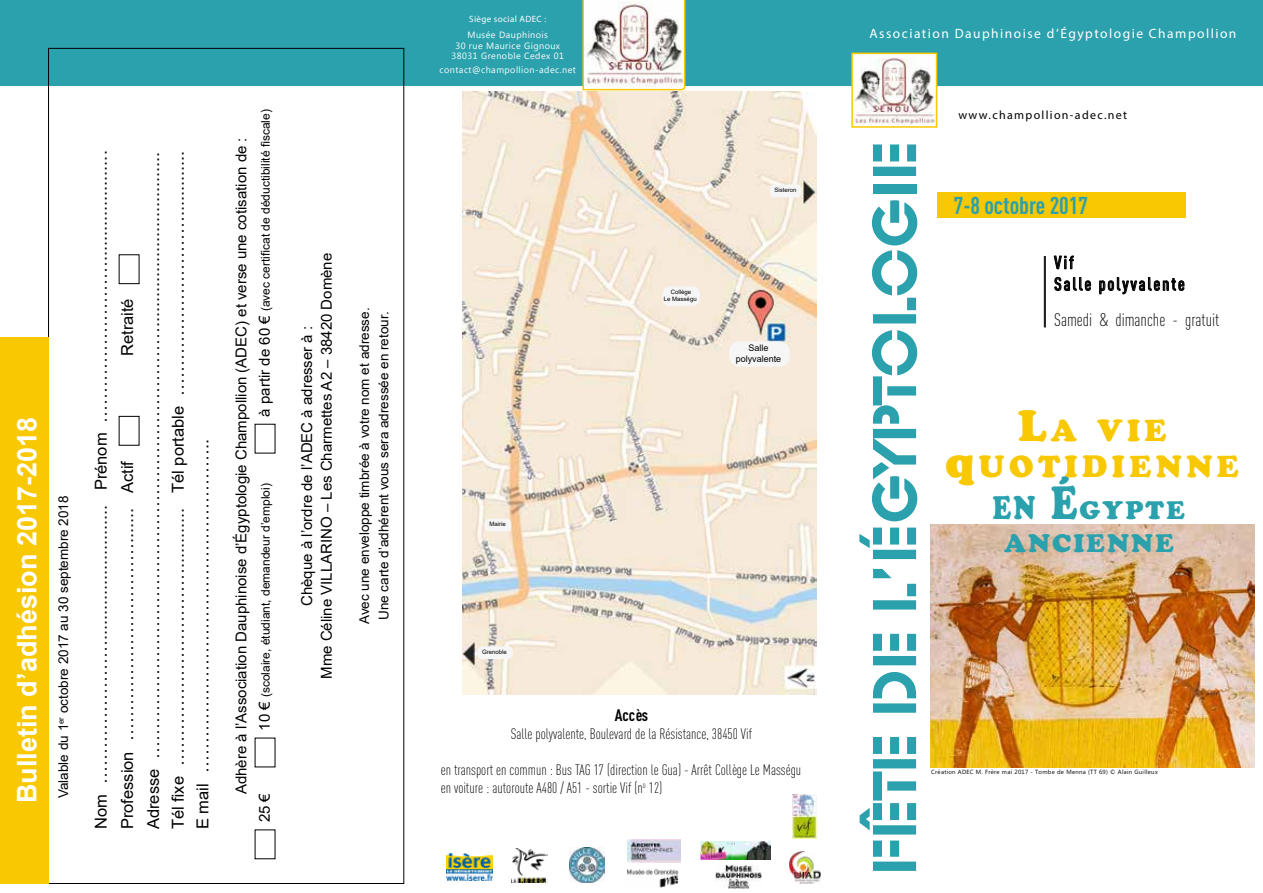
<style>
.page{position:relative;width:1263px;height:893px;background:#fff}
.page>*{position:absolute;margin:0;border:0;box-sizing:border-box;transform-origin:0 0}
.t1{font:64.5px "Glaser Stencil EF";color:#2aa1ac}
.t2{font:900 31.5px/36px "Cooper";letter-spacing:.145em;color:#f8c803;text-align:center}
.t3{font:700 27px "Arial";color:#fff}
.t4{font:25.2px/33px "Cooper Black Std";letter-spacing:.085em;color:#2aa1ac;text-align:center}
.t5{font:700 24px "DIN Cond";color:#2aa1ac}
.t6{font:18px/24.6px "Arial";color:#000}
.t7{font:300 18px "DIN Cond";color:#000}
.t8{font:500 18px/21.6px "DIN Cond";letter-spacing:.11em;color:#000}
.t9{font:16.5px "Arial";color:#000}
.t10{font:700 16.5px "DIN Cond";color:#000}
.t11{font:15px/23.1px "Arial";color:#000}
.t12{font:300 15px/18px "DIN Cond";color:#000}
.t13{font:13.5px/19.5px "Arial";color:#000}
.t14{font:13.5px "Myriad Pro";letter-spacing:.11em;color:#fff}
.t15{font:12px "Arial";color:#000}
.t16{font:12px "Myriad Pro";letter-spacing:.11em;color:#000}
.t17{font:9.15px/10.8px "Lao UI";letter-spacing:.05em;color:#fff;text-align:center}
.t18{font:9.15px "Myriad Pro";letter-spacing:.04em;color:#fff}
.t19{font:9px/10.8px "Arial";color:#000;text-align:center}
.t20{font:6px "Lao UI";letter-spacing:.05em;color:#000}
.t21{font:6px/7.2px "Arial";color:#000;text-align:center}
.s1{font-size:16.5px}
.s2{font-size:15px}
.s3{font-size:45px}
.s4{font-size:32.55px}
.s5{font-size:46.5px}
</style>
<div class="page">
<div style="left:0;top:0;width:1263px;height:85px;background:#2aa1ac"></div>
<div style="left:0;top:337px;width:49px;height:547px;background:#f8c803"></div>
<img style="left:446px;top:853px;width:46px;height:27px">
<img style="left:511px;top:848px;width:37px;height:34px">
<img style="left:627px;top:839px;width:54px;height:23px">
<img style="left:569px;top:848px;width:35px;height:35px">
<img style="left:627px;top:869px;width:52px;height:19px">
<svg style="left:582px;top:0;width:104px;height:91px;background:#ded7cc"></svg>
<img style="left:789px;top:852px;width:32px;height:32px">
<img style="left:793px;top:795px;width:24px;height:43px">
<img style="left:701px;top:842px;width:69px;height:17px">
<img style="left:716px;top:865px;width:45px;height:23px">
<img style="left:854px;top:56px;width:80px;height:69px">
<div style="left:851px;top:53px;width:86px;height:75px;border:2px solid #f8c803"></div>
<div style="left:937px;top:192px;width:248px;height:26px;background:#f8c803"></div>
<svg style="left:1053px;top:255px;width:39px;height:36px"></svg>
<svg style="left:1099px;top:277px;width:86px;height:18px"></svg>
<hr style="left:1045px;top:256px;width:1px;height:71px;background:#000">
<hr style="left:1044px;top:256px;width:1px;height:71px;background:#000">
<img style="left:462px;top:91px;width:355px;height:603px">
<div style="left:729px;top:341px;width:61px;height:26px;background:#f6f6f6;border-radius:10px"></div>
<div style="left:477px;top:646px;width:36px;height:13px;background:#f6f6f6;border-radius:4px"></div>
<div style="left:770px;top:185px;width:31px;height:12px;background:#f6f6f6;border-radius:4px"></div>
<div style="left:485px;top:519px;width:26px;height:13px;background:#f6f6f6;border-radius:4px"></div>
<div style="left:662px;top:286px;width:38px;height:20px;background:#f6f6f6;border-radius:8px"></div>
<img style="left:930px;top:524px;width:324px;height:243px">
<h3 class="t3" style="left:12px;top:803px;width:387px;rotate:-90deg">Bulletin d’adhésion 2017-2018</h3>
<p class="t13" style="left:54px;top:798px;width:304px;rotate:-90deg">Valable du 1<sup>er</sup> octobre 2017 au 30 septembre 2018</p>
<p class="t6" style="left:88px;top:829px;width:680px;line-height:26.1px;rotate:-90deg"><span class="s1">Nom</span> ……………………........................... <span class="s1">Prénom</span> ………………………......................<br><span class="s1">Profession</span> ……………………………....... <span class="s1">Actif</span></p>
<p class="t9" style="left:118px;top:356px;width:59px;rotate:-90deg">Retraité</p>
<p class="t6" style="left:141px;top:829px;width:680px;text-align:justify;rotate:-90deg"><span class="s1">Adresse</span> ………………………………………………………………...................................<br><span class="s1">Tél fixe</span> ……………………………............ <span class="s1">Tél portable</span> ………………………….............<br><span class="s1">E mail</span> ………………………………………………..</p>
<p class="t15" style="left:259px;top:416px;width:309px;rotate:-90deg"><span class="s2">à partir de 60 €</span> (avec certificat de déductibilité fiscale)</p>
<p class="t11" style="left:230px;top:822px;width:686px;text-indent:28px;rotate:-90deg">Adhère à l’Association Dauphinoise d’Égyptologie Champollion (ADEC) et verse une cotisation de :<br>25 €</p>
<p class="t15" style="left:259px;top:731px;width:249px;rotate:-90deg"><span class="s2">10 €</span> (scolaire, étudiant, demandeur d’emploi)</p>
<p class="t11" style="left:297px;top:679px;width:428px;line-height:19.5px;text-align:center;rotate:-90deg">Chèque à l’ordre de l’ADEC à adresser à :<br>Mme Céline VILLARINO – Les Charmettes A2 – 38420 Domène</p>
<p class="t13" style="left:355px;top:624px;width:318px;rotate:-90deg">Avec une enveloppe timbrée à votre nom et adresse.<br>Une carte d’adhérent vous sera adressée en retour.</p>
<p class="t18" style="left:469px;top:14px;width:78px">Siège social ADEC :</p>
<p class="t17" style="left:452px;top:29px;width:114px">Musée Dauphinois<br>30 rue Maurice Gignoux<br>38031 Grenoble Cedex 01</p>
<p class="t17" style="left:440px;top:64px;width:138px">contact@champollion-adec.net</p>
<p class="t21" style="left:489px;top:520px;width:18px">Mairie</p>
<p class="t21" style="left:482px;top:648px;width:26px">Grenoble</p>
<p class="t21" style="left:664px;top:288px;width:34px">Collège<br>Le Masségu</p>
<p class="t21" style="left:774px;top:186px;width:24px">Sisteron</p>
<p class="t19" style="left:736px;top:342px;width:47px">Salle polyvalente</p>
<p class="t10" style="left:615px;top:705px;width:35px">Accès</p>
<p class="t12" style="left:511px;top:725px;width:243px">Salle polyvalente, Boulevard de la Résistance, 38450 Vif</p>
<p class="t12" style="left:441px;top:761px;width:362px">en transport en commun : Bus TAG 17 (direction le Gua) - Arrêt Collège Le Masségu en voiture : autoroute A480 / A51 - sortie Vif (n<sup>o</sup> 12)</p>
<p class="t14" style="left:869px;top:25px;width:368px">Association Dauphinoise d’Égyptologie Champollion</p>
<h1 class="t1" style="left:858px;top:875px;width:736px;rotate:-90deg">FÊTE DE L’ÉGYPTOLOGIE</h1>
<p class="t16" style="left:958px;top:108px;width:170px">www.champollion-adec.net</p>
<h3 class="t5" style="left:954px;top:191px;width:136px">7-8 octobre 2017</h3>
<p class="t8" style="left:1054px;top:251px;width:132px">Vif<br>Salle polyvalente</p>
<p class="t7" style="left:1054px;top:310px;width:167px">Samedi &amp; dimanche - gratuit</p>
<h2 class="t2" style="left:945px;top:412px;width:295px"><span class="s3">L</span>A VIE <span class="s3">q</span>UOTIDIENNE</h2>
<h3 class="t4" style="left:993px;top:493px;width:193px"><span class="s4">EN</span> <span class="s5">É</span>GYPTE<br>ANCIENNE</h3>
<p class="t20" style="left:931px;top:768px;width:228px">Création ADEC M. Frère mai 2017 - Tombe de Menna (TT 69) © Alain Guilleux</p>
</div>
